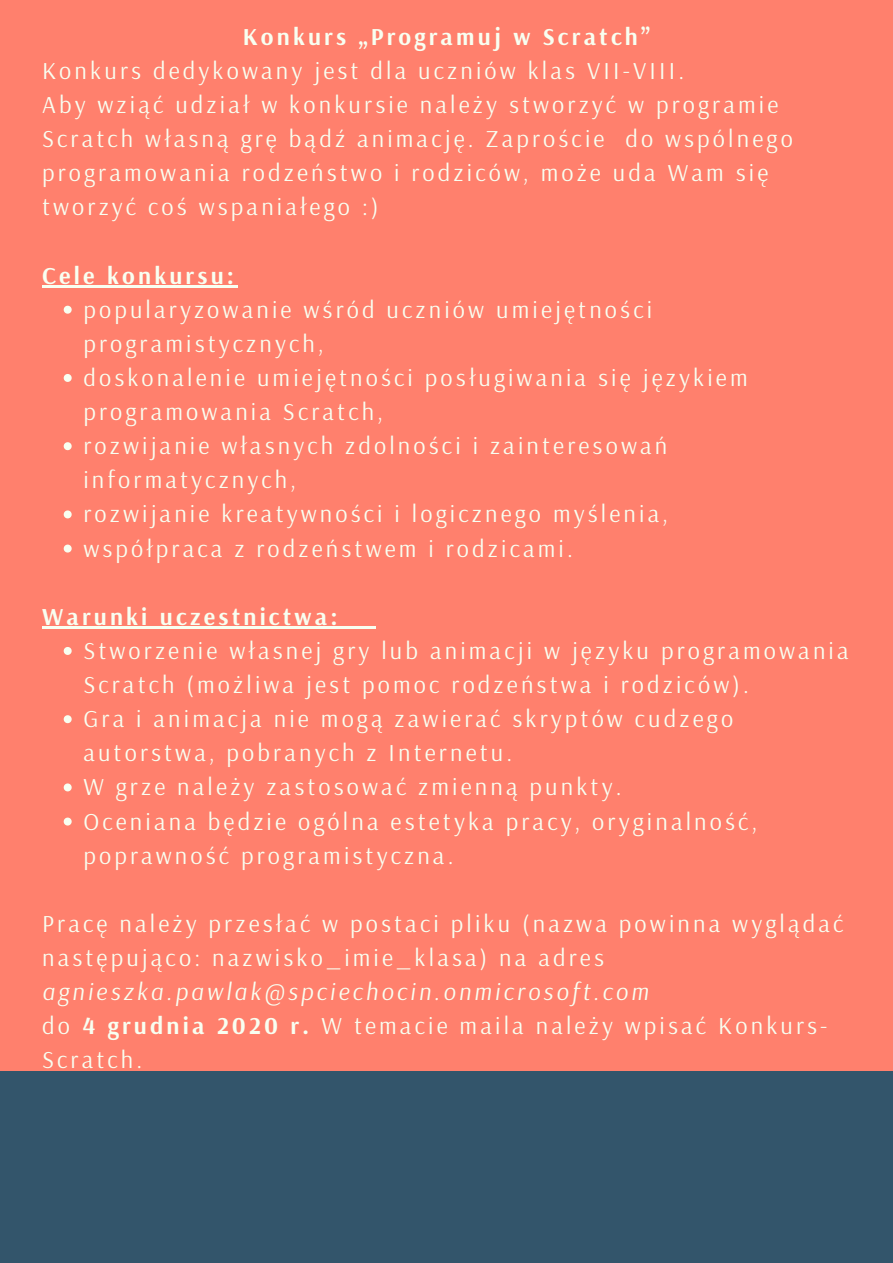
<style>
.page{position:relative;width:893px;height:1263px;background:#ff806d}
.page>*{position:absolute;margin:0;border:0;box-sizing:border-box;transform-origin:0 0}
.t1{font:24.22px/34.1px "Arsenal";letter-spacing:.13em;color:#f8fff1}
.t2{font:italic 24.22px/34.1px "Arsenal";letter-spacing:.13em;color:#f8fff1}
.t3{font:700 24.22px "Arsenal";letter-spacing:.13em;color:#f8fff1}
.s1{font-style:normal}
.s2{font-weight:700;font-style:normal}
</style>
<div class="page">
<div style="left:0;top:1071px;width:893px;height:192px;background:#33556b"></div>
<svg style="left:64px;top:306px;width:8px;height:8px"></svg>
<svg style="left:64px;top:374px;width:8px;height:8px"></svg>
<svg style="left:64px;top:442px;width:8px;height:8px"></svg>
<svg style="left:64px;top:510px;width:8px;height:8px"></svg>
<svg style="left:64px;top:545px;width:8px;height:7px"></svg>
<svg style="left:64px;top:647px;width:8px;height:8px"></svg>
<svg style="left:64px;top:715px;width:8px;height:8px"></svg>
<svg style="left:64px;top:783px;width:8px;height:8px"></svg>
<svg style="left:64px;top:817px;width:8px;height:8px"></svg>
<hr style="left:42px;top:285px;width:195px;height:2px;background:#f8fff1">
<hr style="left:42px;top:626px;width:299px;height:3px;background:#f8fff1">
<hr style="left:341px;top:626px;width:35px;height:3px;background:#f8fff1">
<p class="t3" style="left:243px;top:20px;width:409px">Konkurs „Programuj w Scratch”</p>
<p class="t1" style="left:42px;top:53px;width:752px">Konkurs dedykowany jest dla uczniów klas VII-VIII.<br>Aby wziąć udział w konkursie należy stworzyć w programie Scratch własną grę bądź animację. Zaproście do wspólnego programowania rodzeństwo i rodziców, może uda Wam się tworzyć coś wspaniałego :)</p>
<p class="t3" style="left:42px;top:259px;width:193px">Cele konkursu:</p>
<p class="t1" style="left:83px;top:292px;width:666px">popularyzowanie wśród uczniów umiejętności programistycznych,<br>doskonalenie umiejętności posługiwania się językiem programowania Scratch,<br>rozwijanie własnych zdolności i zainteresowań informatycznych,<br>rozwijanie kreatywności i logicznego myślenia, współpraca z rodzeństwem i rodzicami.</p>
<p class="t3" style="left:42px;top:600px;width:297px">Warunki uczestnictwa:</p>
<p class="t1" style="left:83px;top:633px;width:767px">Stworzenie własnej gry lub animacji w języku programowania Scratch (możliwa jest pomoc rodzeństwa i rodziców).<br>Gra i animacja nie mogą zawierać skryptów cudzego autorstwa, pobranych z Internetu.<br>W grze należy zastosować zmienną punkty.<br>Oceniana będzie ogólna estetyka pracy, oryginalność, poprawność programistyczna.</p>
<p class="t1" style="left:42px;top:906px;width:803px">Pracę należy przesłać w postaci pliku (nazwa powinna wyglądać następująco: nazwisko_imie_klasa) na adres</p>
<p class="t2" style="left:42px;top:974px;width:787px">agnieszka.pawlak@spciechocin.onmicrosoft.com<br><span class="s1">do</span> <span class="s2">4 grudnia 2020 r.</span> <span class="s1">W temacie maila należy wpisać Konkurs-<br>Scratch.</span></p>
</div>
